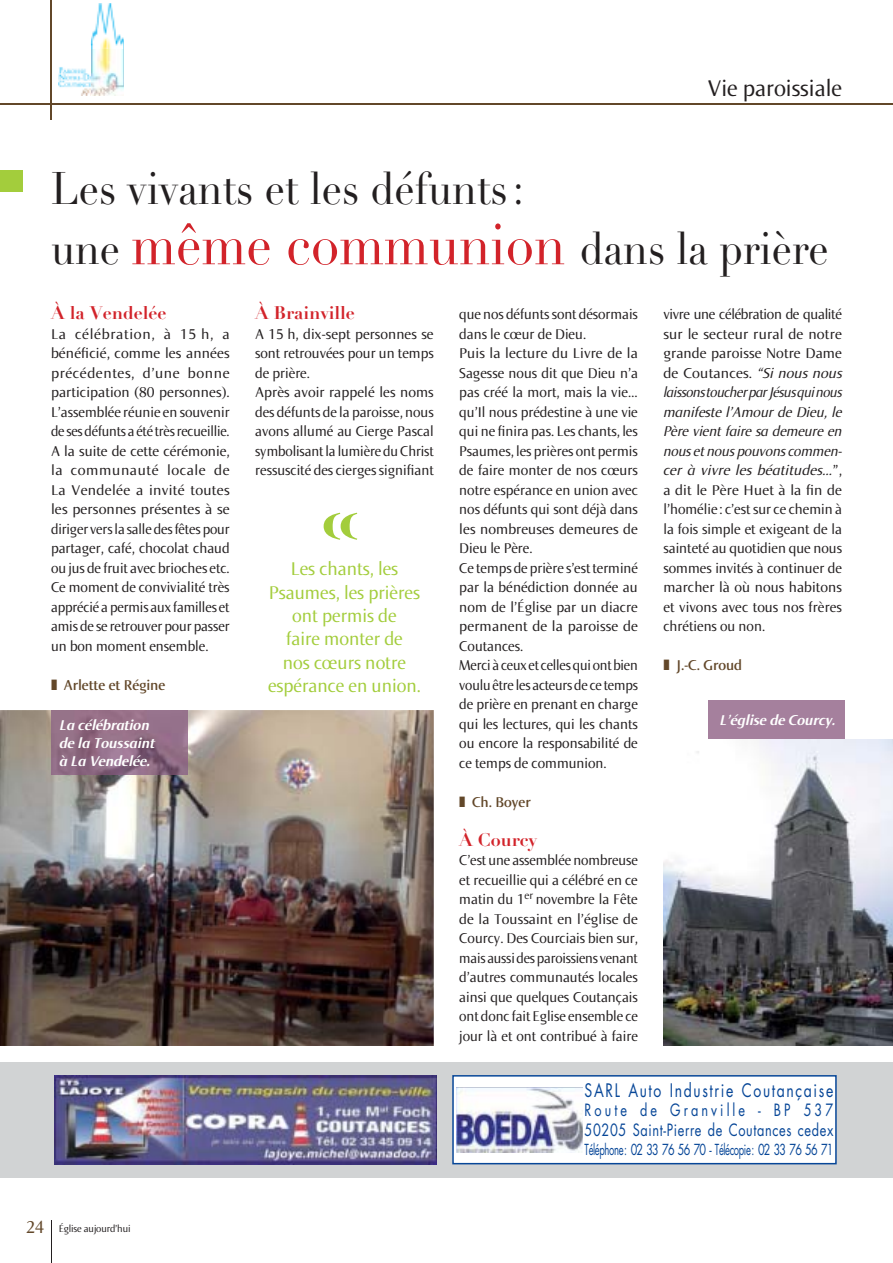
<style>
.page{position:relative;width:893px;height:1263px;background:#fff}
.page>*{position:absolute;margin:0;border:0;box-sizing:border-box;transform-origin:0 0}
.t1{font:45px/60px "Didot LH";color:#231f20;scale:.9 1}
.t2{font:24px "Norma";color:#231f20}
.t3{font:19.5px/23.4px "Norma";color:#a3cd3c;text-align:center}
.t4{font:18.15px "Futura";letter-spacing:.115em;color:#084798;scale:.77 1}
.t5{font:700 18px "Didot LH";color:#d2232a}
.t6{font:16.5px/19.5px "Futura";letter-spacing:.05em;color:#084798;scale:.77 1}
.t7{font:15px/19.5px "Norma";color:#231f20}
.t8{font:15px/19.5px "Norma";color:#231f20;text-align:justify;scale:1.05 1}
.t9{font:italic 700 15px/18px "Norma";color:#fff}
.t10{font:600 15px "Norma";color:#624729}
.t11{font:14.85px "Futura";letter-spacing:-.04em;color:#084798;scale:.64 1}
.t12{font:10.5px "Norma";letter-spacing:-.01em;color:#231f20}
.s1{font-size:57px;color:#d2232a}
.s2{font-style:italic}
.s3{font-size:15.75px}
.s4{font-size:18px;color:#624729}
</style>
<div class="page">
<hr style="left:51px;top:1221px;width:1px;height:42px;background:#231f20">
<div style="left:0;top:170px;width:22px;height:21px;background:#a3cd3c"></div>
<hr style="left:0;top:103px;width:893px;height:1px;background:#624729">
<hr style="left:51px;top:0;width:1px;height:119px;background:#624729">
<img style="left:58px;top:3px;width:66px;height:93px">
<div style="left:0;top:1062px;width:893px;height:116px;background:#d1d3d4"></div>
<img style="left:54px;top:1075px;width:383px;height:89px">
<div style="left:453px;top:1076px;width:383px;height:88px;background:#fff"></div>
<div style="left:452px;top:1075px;width:385px;height:89px;border:2px solid #084798"></div>
<img style="left:457px;top:1088px;width:125px;height:65px">
<img style="left:663px;top:740px;width:230px;height:306px">
<img style="left:0;top:710px;width:434px;height:336px">
<img style="left:51px;top:710px;width:136px;height:65px">
<div style="left:708px;top:700px;width:136px;height:39px;background:#a5809d"></div>
<svg style="left:324px;top:513px;width:33px;height:27px"></svg>
<h2 class="t2" style="left:708px;top:79px;width:136px">Vie paroissiale</h2>
<h1 class="t1" style="left:51px;top:163px;width:865px">Les vivants et les défunts :<br>une <span class="s1">même communion</span> dans la prière</h1>
<p class="t5" style="left:51px;top:306px;width:117px">À la Vendelée</p>
<p class="t8" style="left:51px;top:325px;width:172px">La célébration, à 15 h, a bénéficié, comme les années précédentes, d’une bonne participation (80 personnes).<br>L’assemblée réunie en souvenir de ses défunts a été très recueillie.<br>A la suite de cette cérémonie, la communauté locale de La Vendelée a invité toutes les personnes présentes à se diriger vers la salle des fêtes pour partager, café, chocolat chaud ou jus de fruit avec brioches etc.<br>Ce moment de convivialité très apprécié a permis aux familles et amis de se retrouver pour passer un bon moment ensemble.</p>
<p class="t10" style="left:51px;top:679px;width:116px">❚ Arlette et Régine</p>
<p class="t5" style="left:255px;top:306px;width:101px">À Brainville</p>
<p class="t7" style="left:255px;top:325px;width:180px">A 15 h, dix-sept personnes se sont retrouvées pour un temps de prière.<br>Après avoir rappelé les noms des défunts de la paroisse, nous avons allumé au Cierge Pascal symbolisant la lumière du Christ ressuscité des cierges signifiant</p>
<p class="t7" style="left:459px;top:306px;width:180px">que nos défunts sont désormais dans le cœur de Dieu.<br>Puis la lecture du Livre de la<br>Sagesse nous dit que Dieu n’a pas créé la mort, mais la vie… qu’Il nous prédestine à une vie qui ne finira pas. Les chants, les<br>Psaumes, les prières ont permis de faire monter de nos cœurs notre espérance en union avec nos défunts qui sont déjà dans les nombreuses demeures de<br>Dieu le Père.<br>Ce temps de prière s’est terminé par la bénédiction donnée au nom de l’Église par un diacre permanent de la paroisse de<br>Coutances.<br>Merci à ceux et celles qui ont bien voulu être les acteurs de ce temps de prière en prenant en charge qui les lectures, qui les chants ou encore la responsabilité de ce temps de communion.</p>
<p class="t10" style="left:459px;top:796px;width:73px">❚ Ch. Boyer</p>
<p class="t5" style="left:459px;top:833px;width:79px">À Courcy</p>
<p class="t7" style="left:459px;top:852px;width:180px;text-align:justify">C’est une assemblée nombreuse et recueillie qui a célébré en ce matin du 1<sup>er</sup> novembre la Fête de la Toussaint en l’église de Courcy. Des Courciais bien sur, mais aussi des paroissiens venant d’autres communautés locales ainsi que quelques Coutançais ont donc fait Eglise ensemble ce jour là et ont contribué à faire</p>
<p class="t7" style="left:663px;top:306px;width:180px;text-align:justify">vivre une célébration de qualité sur le secteur rural de notre grande paroisse Notre Dame de Coutances. <span class="s2">“Si nous nous laissons toucher par Jésus qui nous manifeste l’Amour de Dieu, le Père vient faire sa demeure en nous et nous pouvons commen&shy;cer à vivre les béatitudes…</span>”, a dit le Père Huet à la fin de l’homélie : c’est sur ce chemin à la fois simple et exigeant de la sainteté au quotidien que nous sommes invités à continuer de marcher là où nous habitons et vivons avec tous nos frères chrétiens ou non.</p>
<p class="t10" style="left:663px;top:659px;width:80px">❚ J.-C. Groud</p>
<h3 class="t3" style="left:268px;top:559px;width:154px">Les chants, les<br>Psaumes, les prières ont permis de<br>faire monter de<br>nos cœurs notre espérance en union.</h3>
<p class="t9" style="left:60px;top:718px;width:97px">La célébration de la Toussaint à La Vendelée<span class="s3">.</span></p>
<p class="t9" style="left:720px;top:713px;width:117px">L’église de Courcy.</p>
<p class="t12" style="left:26px;top:1225px;width:106px"><span class="s4">24</span> Église aujourd’hui</p>
<p class="t4" style="left:585px;top:1082px;width:325px">SARL Auto Industrie Coutançaise</p>
<p class="t6" style="left:585px;top:1102px;width:325px">Route de Granville - BP 537<br>50205 Saint-Pierre de Coutances cedex</p>
<p class="t11" style="left:585px;top:1143px;width:390px">Téléphone : 02 33 76 56 70 - Télécopie : 02 33 76 56 71</p>
</div>
